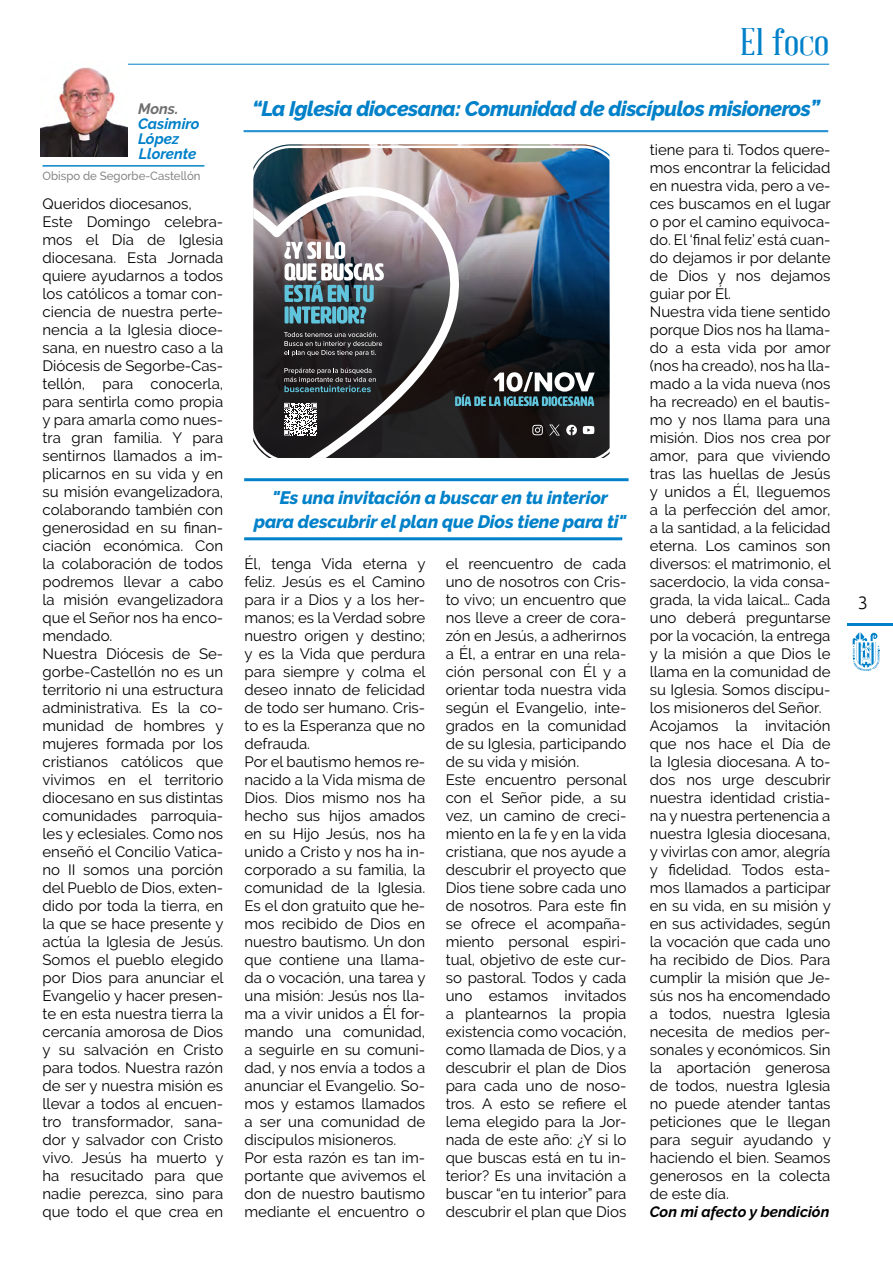
<style>
.page{position:relative;width:893px;height:1263px;background:#fff}
.page>*{position:absolute;margin:0;border:0;box-sizing:border-box;transform-origin:0 0}
.t1{font:37.5px "Abraham Lincoln";color:#0081c9;scale:1.2 1}
.t2{font:italic 800 21px "Raleway";letter-spacing:-.025em;color:#0081c9}
.t3{font:italic 800 18px/24px "Raleway";letter-spacing:-.01em;color:#0081c9;text-align:center}
.t4{font:300 18px "Ubuntu";color:#000}
.t5{font:15px/18px "Raleway";color:#000}
.t6{font:italic 700 15px/15px "Raleway";color:#0081c9}
.t7{font:italic 700 15px "Raleway";color:#000}
.t8{font:italic 700 15px "Raleway";color:#706f6f}
.t9{font:500 12px "Raleway";color:#878787;scale:.95 1}
</style>
<div class="page">
<hr style="left:847px;top:624px;width:46px;height:2px;background:#0081c9">
<svg style="left:853px;top:632px;width:26px;height:39px"></svg>
<hr style="left:123px;top:64px;width:706px;height:1px;background:#0081c9">
<hr style="left:43px;top:165px;width:161px;height:2px;background:#0081c9">
<img style="left:40px;top:64px;width:88px;height:93px">
<hr style="left:244px;top:131px;width:584px;height:1px;background:#0081c9">
<hr style="left:244px;top:130px;width:584px;height:1px;background:#0081c9">
<img style="left:253px;top:144px;width:357px;height:314px">
<div style="left:245px;top:141px;width:383px;height:327px;border:2px solid #fff;border-radius:45px"></div>
<div style="left:250px;top:146px;width:373px;height:317px;border:2px solid #fff;border-radius:40px"></div>
<hr style="left:244px;top:478px;width:385px;height:3px;background:#0081c9">
<hr style="left:244px;top:537px;width:378px;height:3px;background:#0081c9">
<p class="t8" style="left:138px;top:100px;width:42px">Mons.</p>
<p class="t6" style="left:138px;top:116px;width:63px">Casimiro<br>López<br>Llorente</p>
<p class="t9" style="left:43px;top:169px;width:168px">Obispo de Segorbe-Castellón</p>
<p class="t5" style="left:43px;top:194px;width:183px">Queridos diocesanos,<br>Este Domingo celebra&shy;mos el Día de Iglesia diocesana. Esta Jornada quiere ayudarnos a todos los católicos a tomar con&shy;ciencia de nuestra perte&shy;nencia a la Iglesia dioce&shy;sana, en nuestro caso a la<br>Diócesis de Segorbe-Cas&shy;tellón, para conocerla, para sentirla como propia y para amarla como nues&shy;tra gran familia. Y para sentirnos llamados a im&shy;plicarnos en su vida y en su misión evangelizadora, colaborando también con generosidad en su finan&shy;ciación económica. Con la colaboración de todos podremos llevar a cabo la misión evangelizadora que el Señor nos ha enco&shy;mendado.<br>Nuestra Diócesis de Se&shy;gorbe-Castellón no es un territorio ni una estructura administrativa. Es la co&shy;munidad de hombres y mujeres formada por los cristianos católicos que vivimos en el territorio diocesano en sus distintas comunidades parroquia&shy;les y eclesiales. Como nos enseñó el Concilio Vatica&shy;no II somos una porción del Pueblo de Dios, exten&shy;dido por toda la tierra, en la que se hace presente y actúa la Iglesia de Jesús.<br>Somos el pueblo elegido por Dios para anunciar el<br>Evangelio y hacer presen&shy;te en esta nuestra tierra la cercanía amorosa de Dios y su salvación en Cristo para todos. Nuestra razón de ser y nuestra misión es llevar a todos al encuen&shy;tro transformador, sana&shy;dor y salvador con Cristo vivo. Jesús ha muerto y ha resucitado para que nadie perezca, sino para que todo el que crea en</p>
<h1 class="t1" style="left:740px;top:22px;width:75px">El foco</h1>
<h2 class="t2" style="left:252px;top:96px;width:571px">“La Iglesia diocesana: Comunidad de discípulos misioneros”</h2>
<p class="t3" style="left:254px;top:485px;width:374px">"Es una invitación a buscar en tu interior para descubrir el plan que Dios tiene para ti"</p>
<p class="t5" style="left:244px;top:555px;width:183px">Él, tenga Vida eterna y feliz. Jesús es el Camino para ir a Dios y a los her&shy;manos; es la Verdad sobre nuestro origen y destino; y es la Vida que perdura para siempre y colma el deseo innato de felicidad de todo ser humano. Cris&shy;to es la Esperanza que no defrauda.<br>Por el bautismo hemos re&shy;nacido a la Vida misma de<br>Dios. Dios mismo nos ha hecho sus hijos amados en su Hijo Jesús, nos ha unido a Cristo y nos ha in&shy;corporado a su familia, la comunidad de la Iglesia.<br>Es el don gratuito que he&shy;mos recibido de Dios en nuestro bautismo. Un don que contiene una llama&shy;da o vocación, una tarea y una misión: Jesús nos lla&shy;ma a vivir unidos a Él for&shy;mando una comunidad, a seguirle en su comuni&shy;dad, y nos envía a todos a anunciar el Evangelio. So&shy;mos y estamos llamados a ser una comunidad de discípulos misioneros.<br>Por esta razón es tan im&shy;portante que avivemos el don de nuestro bautismo mediante el encuentro o</p>
<p class="t5" style="left:446px;top:555px;width:183px">el reencuentro de cada uno de nosotros con Cris&shy;to vivo; un encuentro que nos lleve a creer de cora&shy;zón en Jesús, a adherirnos a Él, a entrar en una rela&shy;ción personal con Él y a orientar toda nuestra vida según el Evangelio, inte&shy;grados en la comunidad de su Iglesia, participando de su vida y misión.<br>Este encuentro personal con el Señor pide, a su vez, un camino de creci&shy;miento en la fe y en la vida cristiana, que nos ayude a descubrir el proyecto que<br>Dios tiene sobre cada uno de nosotros. Para este fin se ofrece el acompaña&shy;miento personal espiri&shy;tual, objetivo de este cur&shy;so pastoral. Todos y cada uno estamos invitados a plantearnos la propia existencia como vocación, como llamada de Dios, y a descubrir el plan de Dios para cada uno de noso&shy;tros. A esto se refiere el lema elegido para la Jor&shy;nada de este año: ¿Y si lo que buscas está en tu in&shy;terior? Es una invitación a buscar “en tu interior” para descubrir el plan que Dios</p>
<p class="t5" style="left:650px;top:140px;width:183px">tiene para ti. Todos quere&shy;mos encontrar la felicidad en nuestra vida, pero a ve&shy;ces buscamos en el lugar o por el camino equivoca&shy;do. El ‘final feliz’ está cuan&shy;do dejamos ir por delante de Dios y nos dejamos guiar por Él.<br>Nuestra vida tiene sentido porque Dios nos ha llama&shy;do a esta vida por amor (nos ha creado), nos ha lla&shy;mado a la vida nueva (nos ha recreado) en el bautis&shy;mo y nos llama para una misión. Dios nos crea por amor, para que viviendo tras las huellas de Jesús y unidos a Él, lleguemos a la perfección del amor, a la santidad, a la felicidad eterna. Los caminos son diversos: el matrimonio, el sacerdocio, la vida consa&shy;grada, la vida laical… Cada uno deberá preguntarse por la vocación, la entrega y la misión a que Dios le llama en la comunidad de su Iglesia. Somos discípu&shy;los misioneros del Señor.<br>Acojamos la invitación que nos hace el Día de la Iglesia diocesana. A to&shy;dos nos urge descubrir nuestra identidad cristia&shy;na y nuestra pertenencia a nuestra Iglesia diocesana, y vivirlas con amor, alegría y fidelidad. Todos esta&shy;mos llamados a participar en su vida, en su misión y en sus actividades, según la vocación que cada uno ha recibido de Dios. Para cumplir la misión que Je&shy;sús nos ha encomendado a todos, nuestra Iglesia necesita de medios per&shy;sonales y económicos. Sin la aportación generosa de todos, nuestra Iglesia no puede atender tantas peticiones que le llegan para seguir ayudando y haciendo el bien. Seamos generosos en la colecta de este día.</p>
<p class="t7" style="left:650px;top:1203px;width:181px">Con mi afecto y bendición</p>
<p class="t4" style="left:858px;top:591px;width:12px">3</p>
</div>
